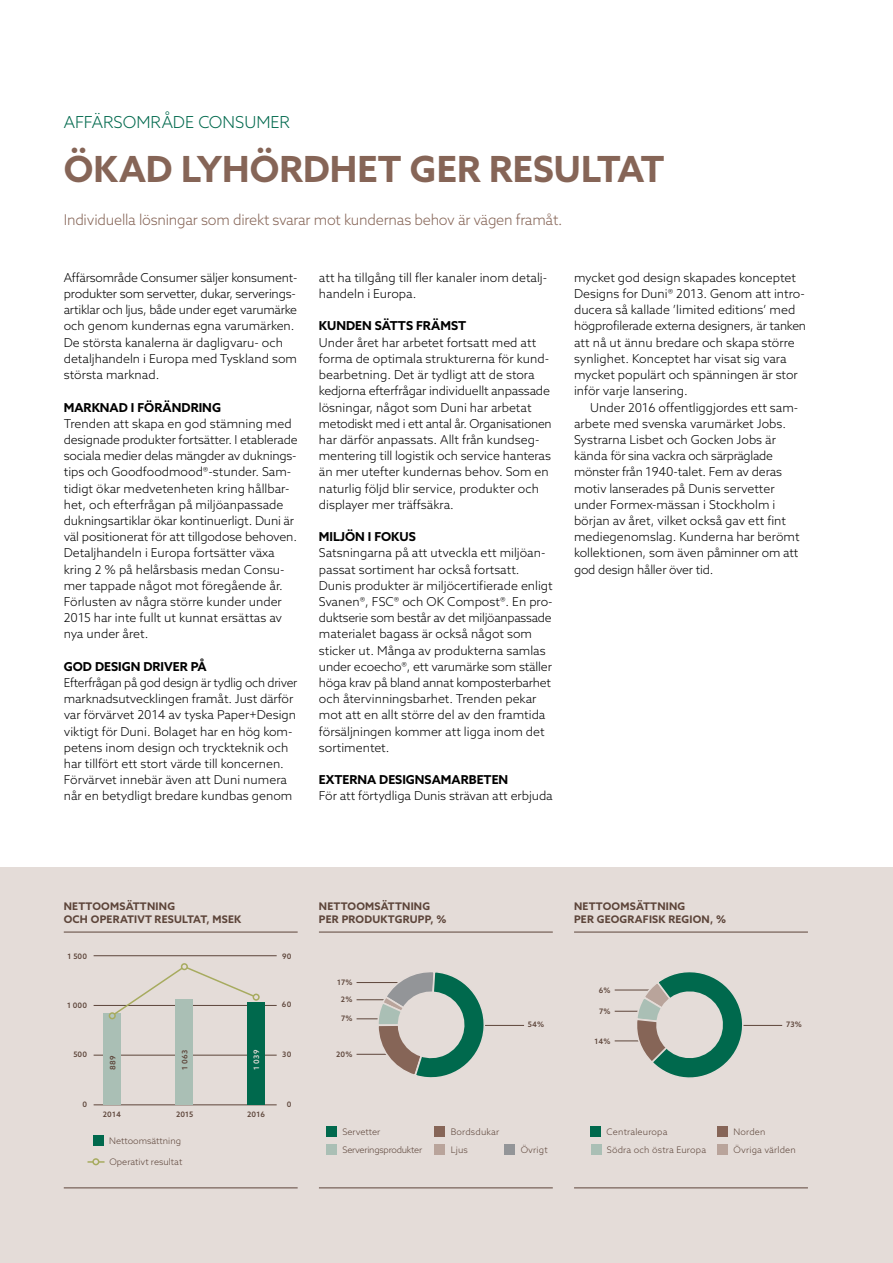
<style>
.page{position:relative;width:893px;height:1263px;background:#fff}
.page>*{position:absolute;margin:0;border:0;box-sizing:border-box;transform-origin:0 0}
.t1{font:700 36px "Azo Sans";color:#866557}
.t2{font:300 16.5px "Azo Sans";color:#00694d}
.t3{font:300 14.85px "Azo Sans";letter-spacing:-.015em;color:#866557}
.t4{font:300 12.3px/16.2px "Azo Sans";color:#000}
.t5{font:700 12.3px "Azo Sans";color:#000}
.t6{font:700 10.5px/13.5px "Azo Sans";letter-spacing:.02em;color:#5d453a}
.t7{font:300 9px/17.7px "Azo Sans";letter-spacing:.02em;color:#5d453a}
.t8{font:300 9px "Azo Sans";color:#5d453a}
.t9{font:300 9px/17.9px "Azo Sans";letter-spacing:-.025em;color:#5d453a}
.t10{font:500 7.5px "Azo Sans";letter-spacing:.02em;color:#5d453a}
.t11{font:500 7.5px "Azo Sans";color:#e4dcd8}
</style>
<div class="page">
<div style="left:0;top:867px;width:893px;height:396px;background:#e4dcd8"></div>
<hr style="left:357px;top:1018px;width:37px;height:1px;background:#5d453a">
<hr style="left:357px;top:1054px;width:49px;height:1px;background:#5d453a">
<hr style="left:357px;top:999px;width:49px;height:1px;background:#5d453a">
<hr style="left:357px;top:982px;width:48px;height:1px;background:#5d453a">
<hr style="left:479px;top:1025px;width:45px;height:1px;background:#5d453a">
<hr style="left:737px;top:1025px;width:45px;height:1px;background:#5d453a">
<hr style="left:574px;top:932px;width:234px;height:1px;background:#5d453a">
<div style="left:326px;top:1126px;width:11px;height:11px;background:#00694d"></div>
<div style="left:591px;top:1144px;width:11px;height:11px;background:#aabfb5"></div>
<div style="left:326px;top:1144px;width:11px;height:11px;background:#aabfb5"></div>
<div style="left:434px;top:1144px;width:11px;height:11px;background:#b9a49b"></div>
<div style="left:504px;top:1144px;width:11px;height:11px;background:#939598"></div>
<div style="left:717px;top:1126px;width:11px;height:11px;background:#866557"></div>
<div style="left:717px;top:1144px;width:11px;height:11px;background:#b9a49b"></div>
<div style="left:434px;top:1126px;width:11px;height:11px;background:#866557"></div>
<div style="left:590px;top:1126px;width:11px;height:11px;background:#00694d"></div>
<hr style="left:319px;top:932px;width:234px;height:1px;background:#5d453a">
<hr style="left:94px;top:1104px;width:183px;height:1px;background:#5d453a">
<hr style="left:94px;top:955px;width:183px;height:1px;background:#5d453a">
<hr style="left:94px;top:1005px;width:183px;height:1px;background:#5d453a">
<hr style="left:94px;top:1055px;width:183px;height:1px;background:#5d453a">
<hr style="left:64px;top:932px;width:234px;height:1px;background:#5d453a">
<hr style="left:64px;top:1187px;width:234px;height:1px;background:#5d453a">
<hr style="left:319px;top:1187px;width:234px;height:1px;background:#5d453a">
<hr style="left:574px;top:1187px;width:234px;height:1px;background:#5d453a">
<div style="left:93px;top:1135px;width:11px;height:11px;background:#00694d"></div>
<svg style="left:88px;top:1159px;width:17px;height:5px"></svg>
<div style="left:92px;top:1158px;width:7px;height:7px;border:2px solid #a7ab5f;border-radius:50%"></div>
<div style="left:104px;top:1013px;width:17px;height:91px;background:#aabfb5"></div>
<div style="left:176px;top:999px;width:17px;height:105px;background:#aabfb5"></div>
<div style="left:248px;top:1001px;width:17px;height:103px;background:#00694d"></div>
<div style="left:109px;top:1012px;width:7px;height:7px;border:2px solid #a7ab5f;border-radius:50%"></div>
<div style="left:181px;top:963px;width:7px;height:7px;border:2px solid #a7ab5f;border-radius:50%"></div>
<svg style="left:109px;top:964px;width:150px;height:54px"></svg>
<div style="left:253px;top:993px;width:7px;height:8px;border:2px solid #a7ab5f;border-radius:50%"></div>
<svg style="left:376px;top:972px;width:110px;height:106px"></svg>
<svg style="left:615px;top:972px;width:137px;height:106px"></svg>
<h2 class="t2" style="left:64px;top:111px;width:228px">AFFÄRSOMRÅDE CONSUMER</h2>
<h1 class="t1" style="left:64px;top:145px;width:602px">ÖKAD LYHÖRDHET GER RESULTAT</h1>
<p class="t3" style="left:64px;top:210px;width:500px">Individuella lösningar som direkt svarar mot kundernas behov är vägen framåt.</p>
<p class="t4" style="left:64px;top:269px;width:235px">Affärsområde Consumer säljer konsument&shy;produkter som servetter, dukar, serverings&shy;artiklar och ljus, både under eget varumärke och genom kundernas egna varumärken.<br>De största kanalerna är dagligvaru- och detaljhandeln i Europa med Tyskland som största marknad.</p>
<p class="t5" style="left:64px;top:399px;width:159px">MARKNAD I FÖRÄNDRING</p>
<p class="t4" style="left:64px;top:415px;width:235px">Trenden att skapa en god stämning med designade produkter fortsätter. I etablerade sociala medier delas mängder av duknings&shy;tips och Goodfoodmood®-stunder. Sam&shy;tidigt ökar medvetenheten kring hållbar&shy;het, och efterfrågan på miljöanpassade dukningsartiklar ökar kontinuerligt. Duni är väl positionerat för att tillgodose behoven.<br>Detaljhandeln i Europa fortsätter växa kring 2 % på helårsbasis medan Consu&shy;mer tappade något mot föregående år.<br>Förlusten av några större kunder under 2015 har inte fullt ut kunnat ersättas av nya under året.</p>
<p class="t5" style="left:64px;top:658px;width:144px">GOD DESIGN DRIVER PÅ</p>
<p class="t4" style="left:64px;top:674px;width:235px">Efterfrågan på god design är tydlig och driver marknadsutvecklingen framåt. Just därför var förvärvet 2014 av tyska Paper+Design viktigt för Duni. Bolaget har en hög kom&shy;petens inom design och tryckteknik och har tillfört ett stort värde till koncernen.<br>Förvärvet innebär även att Duni numera når en betydligt bredare kundbas genom</p>
<p class="t4" style="left:319px;top:269px;width:230px">att ha tillgång till fler kanaler inom detalj&shy;handeln i Europa.</p>
<p class="t5" style="left:319px;top:318px;width:149px">KUNDEN SÄTTS FRÄMST</p>
<p class="t4" style="left:319px;top:334px;width:234px">Under året har arbetet fortsatt med att forma de optimala strukturerna för kund&shy;bearbetning. Det är tydligt att de stora kedjorna efterfrågar individuellt anpassade lösningar, något som Duni har arbetat metodiskt med i ett antal år. Organisationen har därför anpassats. Allt från kundseg&shy;mentering till logistik och service hanteras än mer utefter kundernas behov. Som en naturlig följd blir service, produkter och displayer mer träffsäkra.</p>
<p class="t5" style="left:319px;top:528px;width:98px">MILJÖN I FOKUS</p>
<p class="t4" style="left:319px;top:545px;width:235px">Satsningarna på att utveckla ett miljöan&shy;passat sortiment har också fortsatt.<br>Dunis produkter är miljöcertifierade enligt Svanen®, FSC® och OK Compost®. En pro&shy;duktserie som består av det miljöanpassade materialet bagass är också något som sticker ut. Många av produkterna samlas under ecoecho®, ett varumärke som ställer höga krav på bland annat komposterbarhet och återvinningsbarhet. Trenden pekar mot att en allt större del av den framtida försäljningen kommer att ligga inom det sortimentet.</p>
<p class="t5" style="left:319px;top:771px;width:191px">EXTERNA DESIGNSAMARBETEN</p>
<p class="t4" style="left:319px;top:788px;width:235px">För att förtydliga Dunis strävan att erbjuda</p>
<p class="t4" style="left:574px;top:269px;width:234px">mycket god design skapades konceptet Designs for Duni® 2013. Genom att intro&shy;ducera så kallade ’limited editions’ med högprofilerade externa designers, är tanken att nå ut ännu bredare och skapa större synlighet. Konceptet har visat sig vara mycket populärt och spänningen är stor inför varje lansering.</p>
<p class="t4" style="left:574px;top:399px;width:227px;text-indent:16px">Under 2016 offentliggjordes ett sam&shy;arbete med svenska varumärket Jobs.<br>Systrarna Lisbet och Gocken Jobs är kända för sina vackra och särpräglade mönster från 1940-talet. Fem av deras motiv lanserades på Dunis servetter under Formex-mässan i Stockholm i början av året, vilket också gav ett fint mediegenomslag. Kunderna har berömt kollektionen, som även påminner om att god design håller över tid.</p>
<p class="t6" style="left:64px;top:899px;width:179px">NETTOOMSÄTTNING<br>OCH OPERATIVT RESULTAT, MSEK</p>
<p class="t10" style="left:67px;top:951px;width:21px">1 500</p>
<p class="t10" style="left:282px;top:951px;width:11px">90</p>
<p class="t6" style="left:319px;top:899px;width:129px">NETTOOMSÄTTNING<br>PER PRODUKTGRUPP, %</p>
<p class="t6" style="left:574px;top:899px;width:154px">NETTOOMSÄTTNING<br>PER GEOGRAFISK REGION, %</p>
<p class="t10" style="left:337px;top:977px;width:17px">17%</p>
<p class="t10" style="left:599px;top:985px;width:13px">6%</p>
<p class="t10" style="left:67px;top:1000px;width:22px">1 000</p>
<p class="t10" style="left:282px;top:999px;width:11px">60</p>
<p class="t10" style="left:341px;top:995px;width:13px">2%</p>
<p class="t10" style="left:599px;top:1006px;width:13px">7%</p>
<p class="t10" style="left:108px;top:1069px;width:16px;rotate:-90deg">889</p>
<p class="t10" style="left:180px;top:1069px;width:21px;rotate:-90deg">1 063</p>
<p class="t11" style="left:251px;top:1069px;width:21px;rotate:-90deg">1 039</p>
<p class="t10" style="left:73px;top:1050px;width:15px">500</p>
<p class="t10" style="left:282px;top:1050px;width:11px">30</p>
<p class="t10" style="left:82px;top:1099px;width:6px">0</p>
<p class="t10" style="left:287px;top:1099px;width:6px">0</p>
<p class="t8" style="left:109px;top:1135px;width:73px">Nettoomsättning</p>
<p class="t8" style="left:110px;top:1155px;width:74px">Operativt resultat</p>
<p class="t10" style="left:103px;top:1109px;width:20px">2014</p>
<p class="t10" style="left:176px;top:1109px;width:19px">2015</p>
<p class="t10" style="left:247px;top:1109px;width:19px">2016</p>
<p class="t10" style="left:341px;top:1014px;width:13px">7%</p>
<p class="t10" style="left:336px;top:1049px;width:18px">20%</p>
<p class="t9" style="left:343px;top:1123px;width:81px">Servetter<br>Serveringsprodukter</p>
<p class="t10" style="left:528px;top:1020px;width:18px">54%</p>
<p class="t10" style="left:786px;top:1020px;width:17px">73%</p>
<p class="t10" style="left:594px;top:1036px;width:18px">14%</p>
<p class="t7" style="left:451px;top:1123px;width:50px">Bordsdukar</p>
<p class="t7" style="left:607px;top:1123px;width:62px">Centraleuropa</p>
<p class="t8" style="left:451px;top:1144px;width:19px">Ljus</p>
<p class="t8" style="left:521px;top:1144px;width:29px">Övrigt</p>
<p class="t7" style="left:607px;top:1141px;width:101px">Södra och östra Europa</p>
<p class="t7" style="left:733px;top:1123px;width:64px">Norden<br>Övriga världen</p>
</div>
